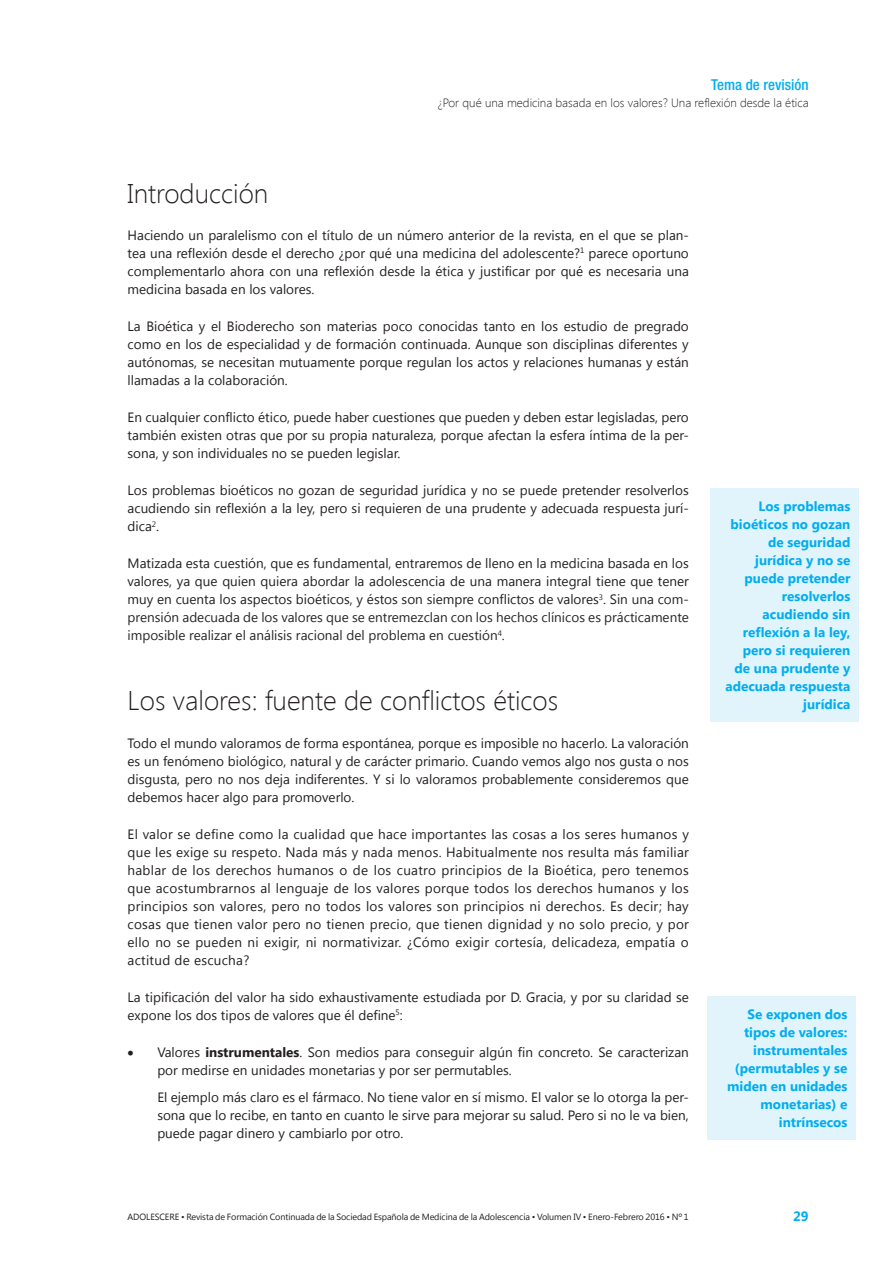
<style>
.page{position:relative;width:893px;height:1263px;background:#fff}
.page>*{position:absolute;margin:0;border:0;box-sizing:border-box;transform-origin:0 0}
._1nivel{font:300 27px "Segoe UI";color:#231f20}
.t1{font:500 condensed 15px "Helvetica Neue LT Std";color:#00aeef}
._1_2_3{font:13.5px/18px "Segoe UI";color:#231f20;text-align:justify}
.t2{font:700 13.5px/18px "Segoe UI";color:#00aeef;text-align:right}
.t3{font:300 12px "Segoe UI";color:#231f20}
.t4{font:9px "Segoe UI";letter-spacing:-.01em;color:#231f20}
.s1{color:#262626}
.s2{font-weight:700}
</style>
<div class="page">
<div style="left:707px;top:996px;width:149px;height:144px;background:#e1f4fc"></div>
<div style="left:710px;top:488px;width:149px;height:233px;background:#e1f4fc"></div>
<p class="t1" style="left:711px;top:76px;width:99px">Tema de revisión</p>
<p class="t3" style="left:437px;top:94px;width:373px">¿Por qué una medicina basada en los valores? Una reflexión desde la ética</p>
<p class="_1nivel" style="left:128px;top:174px;width:142px">Introducción</p>
<p class="_1_2_3" style="left:128px;top:225px;width:563px">Haciendo un paralelismo con el título de un número anterior de la revista, en el que se plan&shy;tea una reflexión desde el derecho ¿por qué una medicina del adolescente?<sup>1</sup> parece oportuno complementarlo ahora con una reflexión desde la ética y justificar por qué es necesaria una medicina basada en los valores.</p>
<p class="_1_2_3" style="left:128px;top:316px;width:563px">La Bioética y el Bioderecho son materias poco conocidas tanto en los estudio de pregrado como en los de especialidad y de formación continuada. Aunque son disciplinas diferentes y autónomas, se necesitan mutuamente porque regulan los actos y relaciones humanas y están llamadas a la colaboración.</p>
<p class="_1_2_3" style="left:128px;top:407px;width:563px">En cualquier conflicto ético, puede haber cuestiones que pueden y deben estar legisladas, pero también existen otras que por su propia naturaleza, porque afectan la esfera íntima de la per&shy;sona, y son individuales no se pueden legislar.</p>
<p class="_1_2_3" style="left:128px;top:481px;width:563px">Los problemas bioéticos no gozan de seguridad jurídica y no se puede pretender resolverlos acudiendo sin reflexión a la ley, pero si requieren de una prudente y adecuada respuesta jurí&shy;dica<sup>2</sup>.</p>
<p class="_1_2_3" style="left:128px;top:554px;width:563px">Matizada esta cuestión, que es fundamental, entraremos de lleno en la medicina basada en los valores, ya que quien quiera abordar la adolescencia de una manera integral tiene que tener muy en cuenta los aspectos bioéticos, y éstos son siempre conflictos de valores<sup>3</sup>. <span class="s1">Sin una com&shy;prensión adecuada de los valores que se entremezclan con los hechos clínicos es prácticamente imposible realizar el análisis racional del problema en cuestión</span><sup>4</sup><span class="s1">.</span></p>
<p class="_1nivel" style="left:128px;top:682px;width:432px">Los valores: fuente de conflictos éticos</p>
<p class="_1_2_3" style="left:128px;top:733px;width:563px">Todo el mundo valoramos de forma espontánea, porque es imposible no hacerlo. La valoración es un fenómeno biológico, natural y de carácter primario. Cuando vemos algo nos gusta o nos disgusta, pero no nos deja indiferentes. Y si lo valoramos probablemente consideremos que debemos hacer algo para promoverlo.</p>
<p class="_1_2_3" style="left:128px;top:824px;width:563px">El valor se define como la cualidad que hace importantes las cosas a los seres humanos y que les exige su respeto. Nada más y nada menos. Habitualmente nos resulta más familiar hablar de los derechos humanos o de los cuatro principios de la Bioética, pero tenemos que acostumbrarnos al lenguaje de los valores porque todos los derechos humanos y los principios son valores, pero no todos los valores son principios ni derechos. Es decir; hay cosas que tienen valor pero no tienen precio, que tienen dignidad y no solo precio, y por ello no se pueden ni exigir, ni normativizar. ¿Cómo exigir cortesía, delicadeza, empatía o actitud de escucha?</p>
<p class="_1_2_3" style="left:128px;top:987px;width:563px">La tipificación del valor ha sido exhaustivamente estudiada por D. Gracia, y por su claridad se expone los dos tipos de valores que él define<sup>5</sup>:</p>
<p class="_1_2_3" style="left:157px;top:1043px;width:533px;text-indent:-30px">• Valores <span class="s2">instrumentales</span>. Son medios para conseguir algún fin concreto. Se caracterizan por medirse en unidades monetarias y por ser permutables.</p>
<p class="_1_2_3" style="left:157px;top:1087px;width:533px">El ejemplo más claro es el fármaco. No tiene valor en sí mismo. El valor se lo otorga la per&shy;sona que lo recibe, en tanto en cuanto le sirve para mejorar su salud. Pero si no le va bien, puede pagar dinero y cambiarlo por otro.</p>
<p class="t2" style="left:725px;top:496px;width:127px">Los problemas bioéticos no gozan de seguridad jurídica y no se puede pretender resolverlos acudiendo sin reflexión a la ley, pero si requieren de una prudente y adecuada respuesta jurídica</p>
<p class="t2" style="left:727px;top:1004px;width:122px">Se exponen dos tipos de valores: instrumentales (permutables y se miden en unidades monetarias) e intrínsecos</p>
<p class="t4" style="left:128px;top:1211px;width:563px">ADOLESCERE • Revista de Formación Continuada de la Sociedad Española de Medicina de la Adolescencia • Volumen IV • Enero-Febrero 2016 • Nº 1</p>
<p class="t2" style="left:793px;top:1206px;width:17px">29</p>
</div>
